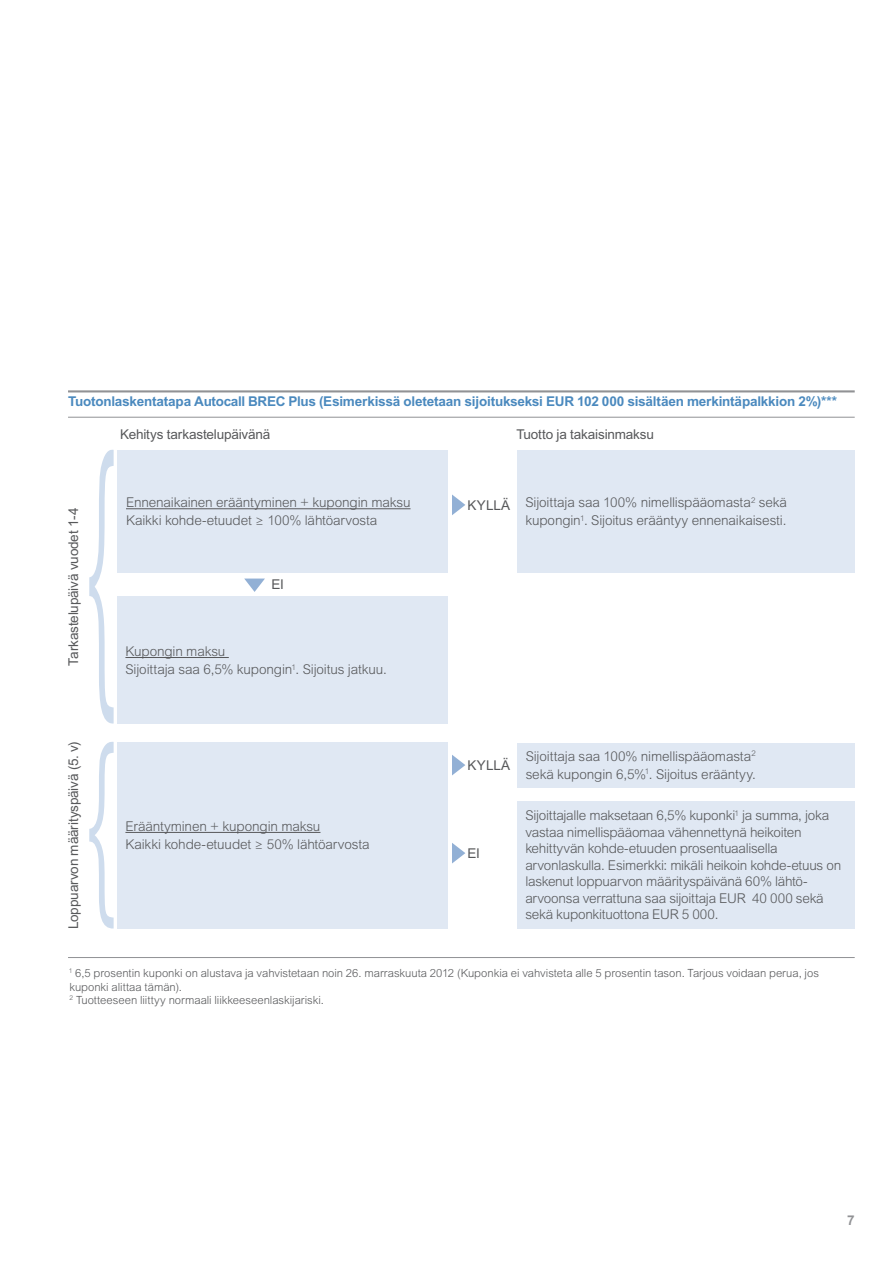
<style>
.page{position:relative;width:893px;height:1263px;background:#fff}
.page>*{position:absolute;margin:0;border:0;box-sizing:border-box;transform-origin:0 0}
.t1{font:300 13.5px/16.5px "Arial MT Std";letter-spacing:-.015em;color:#57585a}
.t2{font:13.5px "Arial MT Std";letter-spacing:-.01em;color:#57585a}
.t3{font:700 13.5px "Arial MT Std";letter-spacing:-.015em;color:#4a89be}
.t4{font:700 13.5px "Arial MT Std";color:#919295}
.t5{font:300 11.25px/13.5px "Arial MT Std";color:#57585a}
</style>
<div class="page">
<hr style="left:68px;top:417px;width:787px;height:1px;background:#919295">
<div style="left:118px;top:450px;width:330px;height:123px;background:#e0e8f3"></div>
<hr style="left:126px;top:508px;width:285px;height:1px;background:#57585a">
<div style="left:117px;top:596px;width:330px;height:128px;background:#e0e8f3"></div>
<hr style="left:125px;top:657px;width:104px;height:1px;background:#57585a">
<div style="left:117px;top:742px;width:330px;height:186px;background:#e0e8f3"></div>
<hr style="left:125px;top:832px;width:195px;height:1px;background:#57585a">
<svg style="left:89px;top:742px;width:25px;height:187px"></svg>
<hr style="left:68px;top:390px;width:787px;height:2px;background:#919295">
<hr style="left:68px;top:957px;width:787px;height:1px;background:#919295">
<svg style="left:89px;top:449px;width:25px;height:275px"></svg>
<div style="left:517px;top:450px;width:338px;height:123px;background:#e0e8f3"></div>
<svg style="left:244px;top:578px;width:21px;height:14px"></svg>
<div style="left:517px;top:801px;width:338px;height:127px;background:#e0e8f3"></div>
<div style="left:517px;top:743px;width:338px;height:44px;background:#e0e8f3"></div>
<svg style="left:452px;top:494px;width:13px;height:21px"></svg>
<svg style="left:452px;top:755px;width:13px;height:20px"></svg>
<svg style="left:452px;top:843px;width:13px;height:20px"></svg>
<p class="t3" style="left:68px;top:393px;width:770px">Tuotonlaskentatapa Autocall BREC Plus (Esimerkissä oletetaan sijoitukseksi EUR 102 000 sisältäen merkintäpalkkion 2%)***</p>
<p class="t2" style="left:66px;top:666px;width:160px;rotate:-90deg">Tarkastelupäivä vuodet 1-4</p>
<p class="t2" style="left:66px;top:929px;width:190px;rotate:-90deg">Loppuarvon määrityspäivä (5. v)</p>
<p class="t2" style="left:120px;top:426px;width:152px">Kehitys tarkastelupäivänä</p>
<p class="t1" style="left:126px;top:494px;width:286px;line-height:18px">Ennenaikainen erääntyminen + kupongin maksu<br>Kaikki kohde-etuudet ≥ 100% lähtöarvosta</p>
<p class="t2" style="left:271px;top:577px;width:14px">EI</p>
<p class="t1" style="left:125px;top:642px;width:263px;line-height:18px">Kupongin maksu<br>Sijoittaja saa 6,5% kupongin<sup>1</sup>. Sijoitus jatkuu.</p>
<p class="t1" style="left:125px;top:817px;width:246px;line-height:18px">Erääntyminen + kupongin maksu<br>Kaikki kohde-etuudet ≥ 50% lähtöarvosta</p>
<p class="t2" style="left:517px;top:426px;width:139px">Tuotto ja takaisinmaksu</p>
<p class="t2" style="left:467px;top:497px;width:44px">KYLLÄ</p>
<p class="t1" style="left:525px;top:494px;width:263px;line-height:18px">Sijoittaja saa 100% nimellispääomasta<sup>2</sup> sekä kupongin<sup>1</sup>. Sijoitus erääntyy ennenaikaisesti.</p>
<p class="t2" style="left:467px;top:757px;width:44px">KYLLÄ</p>
<p class="t2" style="left:467px;top:845px;width:14px">EI</p>
<p class="t1" style="left:526px;top:747px;width:232px;line-height:18px">Sijoittaja saa 100% nimellispääomasta<sup>2 </sup>sekä kupongin 6,5%<sup>1</sup>. Sijoitus erääntyy.</p>
<p class="t1" style="left:525px;top:807px;width:317px">Sijoittajalle maksetaan 6,5% kuponki<sup>1</sup> ja summa, joka vastaa nimellispääomaa vähennettynä heikoiten kehittyvän kohde-etuuden prosentuaalisella arvonlaskulla. Esimerkki: mikäli heikoin kohde-etuus on laskenut loppuarvon määrityspäivänä 60% lähtö&shy;arvoonsa verrattuna saa sijoittaja EUR 40 000 sekä sekä kuponkituottona EUR 5 000.</p>
<p class="t5" style="left:69px;top:966px;width:752px"><sup>1</sup> 6,5 prosentin kuponki on alustava ja vahvistetaan noin 26. marraskuuta 2012 (Kuponkia ei vahvisteta alle 5 prosentin tason. Tarjous voidaan perua, jos kuponki alittaa tämän).<br><sup>2</sup> Tuotteeseen liittyy normaali liikkeeseenlaskijariski.</p>
<p class="t4" style="left:847px;top:1213px;width:9px">7</p>
</div>
